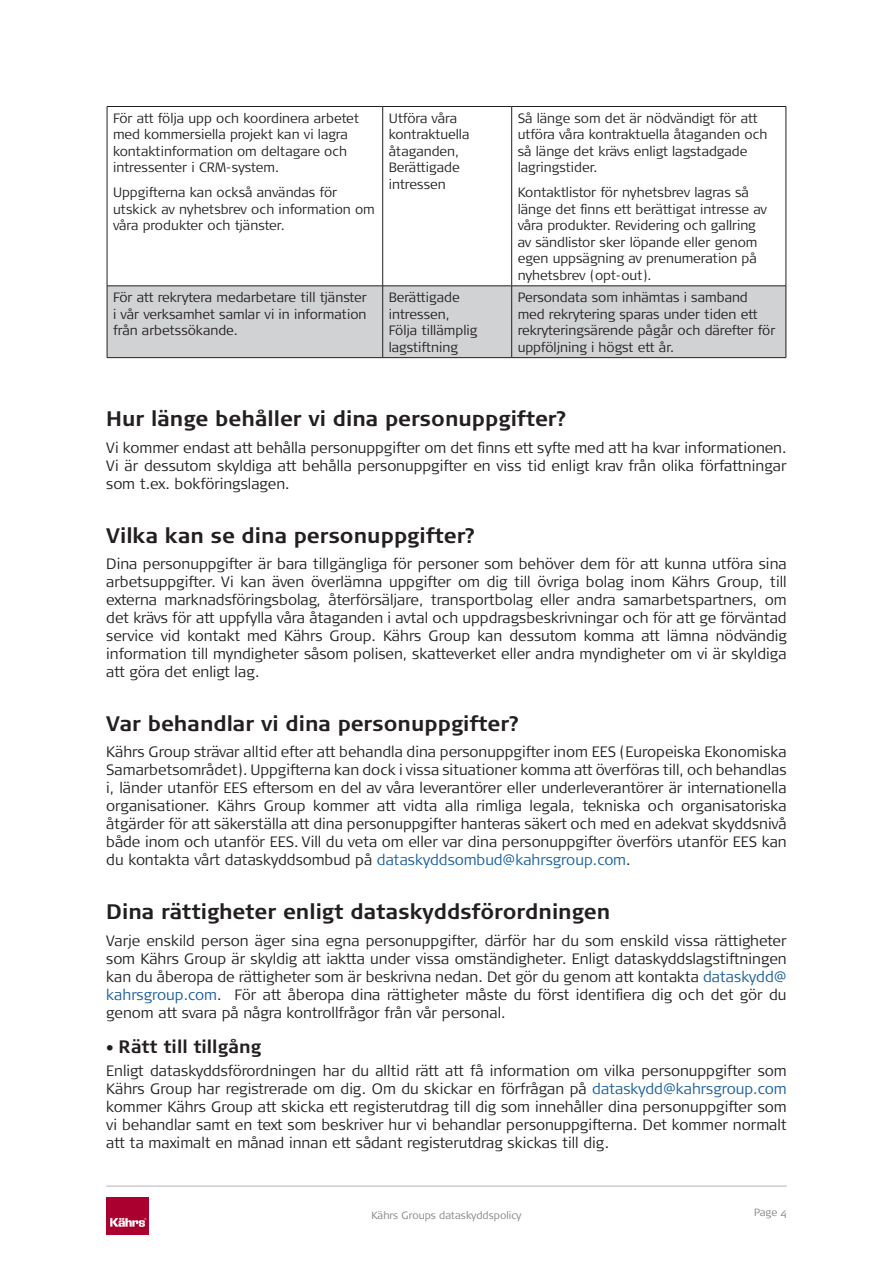
<style>
.page{position:relative;width:893px;height:1263px;background:#fff}
.page>*{position:absolute;margin:0;border:0;box-sizing:border-box;transform-origin:0 0}
.Heading_2{font:700 21px "Signa Pro";color:#231f20}
.Heading_3_bullet{font:700 18px "Signa Pro";color:#231f20}
.Normal{font:300 15px/18px "Signa Pro";color:#231f20;text-align:justify}
.Tabelltext{font:300 13.5px/16.5px "Signa Pro";color:#231f20}
.t1{font:300 10.5px "Signa Pro";color:#808285}
.s1{color:#175d9e}
.s2{font-size:15px}
</style>
<div class="page">
<hr style="left:106px;top:1185px;width:681px;height:2px;background:#bcbdc0">
<img style="left:106px;top:1197px;width:43px;height:38px">
<div style="left:108px;top:287px;width:678px;height:70px;background:#d1d2d4"></div>
<hr style="left:107px;top:106px;width:276px;height:1px;background:#231f20">
<hr style="left:107px;top:107px;width:1px;height:179px;background:#231f20">
<hr style="left:383px;top:106px;width:129px;height:1px;background:#231f20">
<hr style="left:382px;top:107px;width:1px;height:179px;background:#231f20">
<hr style="left:512px;top:106px;width:274px;height:1px;background:#231f20">
<hr style="left:511px;top:107px;width:1px;height:179px;background:#231f20">
<hr style="left:786px;top:107px;width:1px;height:179px;background:#231f20">
<hr style="left:107px;top:286px;width:276px;height:1px;background:#231f20">
<hr style="left:107px;top:286px;width:1px;height:71px;background:#231f20">
<hr style="left:383px;top:286px;width:129px;height:1px;background:#231f20">
<hr style="left:382px;top:286px;width:1px;height:71px;background:#231f20">
<hr style="left:512px;top:286px;width:274px;height:1px;background:#231f20">
<hr style="left:511px;top:286px;width:1px;height:71px;background:#231f20">
<hr style="left:786px;top:286px;width:1px;height:71px;background:#231f20">
<hr style="left:107px;top:357px;width:276px;height:1px;background:#231f20">
<hr style="left:383px;top:357px;width:129px;height:1px;background:#231f20">
<hr style="left:512px;top:357px;width:274px;height:1px;background:#231f20">
<p class="Tabelltext" style="left:113px;top:110px;width:247px">För att följa upp och koordinera arbetet med kommersiella projekt kan vi lagra kontaktinformation om deltagare och intressenter i CRM-system.</p>
<p class="Tabelltext" style="left:113px;top:184px;width:263px">Uppgifterna kan också användas för utskick av nyhetsbrev och information om våra produkter och tjänster.</p>
<p class="Tabelltext" style="left:389px;top:110px;width:82px">Utföra våra kontraktuella åtaganden,<br>Berättigade intressen</p>
<p class="Tabelltext" style="left:518px;top:110px;width:251px">Så länge som det är nödvändigt för att utföra våra kontraktuella åtaganden och så länge det krävs enligt lagstadgade lagringstider.</p>
<p class="Tabelltext" style="left:518px;top:184px;width:251px">Kontaktlistor för nyhetsbrev lagras så länge det finns ett berättigat intresse av våra produkter. Revidering och gallring av sändlistor sker löpande eller genom egen uppsägning av prenumeration på nyhetsbrev (opt-out).</p>
<p class="Tabelltext" style="left:113px;top:289px;width:255px;text-align:justify">För att rekrytera medarbetare till tjänster i vår verksamhet samlar vi in information från arbetssökande.</p>
<p class="Tabelltext" style="left:389px;top:289px;width:90px">Berättigade intressen,<br>Följa tillämplig lagstiftning</p>
<p class="Tabelltext" style="left:518px;top:289px;width:259px">Persondata som inhämtas i samband med rekrytering sparas under tiden ett rekryteringsärende pågår och därefter för uppföljning i högst ett år.</p>
<p class="Heading_2" style="left:106px;top:406px;width:463px">Hur länge behåller vi dina personuppgifter?</p>
<p class="Normal" style="left:106px;top:438px;width:682px">Vi kommer endast att behålla personuppgifter om det finns ett syfte med att ha kvar informationen.<br>Vi är dessutom skyldiga att behålla personuppgifter en viss tid enligt krav från olika författningar som t.ex. bokföringslagen.</p>
<p class="Heading_2" style="left:106px;top:523px;width:371px">Vilka kan se dina personuppgifter?</p>
<p class="Normal" style="left:106px;top:555px;width:682px">Dina personuppgifter är bara tillgängliga för personer som behöver dem för att kunna utföra sina arbetsuppgifter. Vi kan även överlämna uppgifter om dig till övriga bolag inom Kährs Group, till externa marknadsföringsbolag, återförsäljare, transportbolag eller andra samarbetspartners, om det krävs för att uppfylla våra åtaganden i avtal och uppdragsbeskrivningar och för att ge förväntad service vid kontakt med Kährs Group. Kährs Group kan dessutom komma att lämna nödvändig information till myndigheter såsom polisen, skatteverket eller andra myndigheter om vi är skyldiga att göra det enligt lag.</p>
<p class="Heading_2" style="left:106px;top:711px;width:415px">Var behandlar vi dina personuppgifter?</p>
<p class="Normal" style="left:106px;top:743px;width:682px">Kährs Group strävar alltid efter att behandla dina personuppgifter inom EES (Europeiska Ekonomiska Samarbetsområdet). Uppgifterna kan dock i vissa situationer komma att överföras till, och behandlas i, länder utanför EES eftersom en del av våra leverantörer eller underleverantörer är internationella organisationer. Kährs Group kommer att vidta alla rimliga legala, tekniska och organisatoriska åtgärder för att säkerställa att dina personuppgifter hanteras säkert och med en adekvat skyddsnivå både inom och utanför EES. Vill du veta om eller var dina personuppgifter överförs utanför EES kan du kontakta vårt dataskyddsombud på <span class="s1">dataskyddsombud@kahrsgroup.com</span>.</p>
<p class="Heading_2" style="left:106px;top:899px;width:506px">Dina rättigheter enligt dataskyddsförordningen</p>
<p class="Normal" style="left:106px;top:931px;width:682px">Varje enskild person äger sina egna personuppgifter, därför har du som enskild vissa rättigheter som Kährs Group är skyldig att iaktta under vissa omständigheter. Enligt dataskyddslagstiftningen kan du åberopa de rättigheter som är beskrivna nedan. Det gör du genom att kontakta <span class="s1">dataskydd@ kahrsgroup.com</span>. För att åberopa dina rättigheter måste du först identifiera dig och det gör du genom att svara på några kontrollfrågor från vår personal.</p>
<p class="Heading_3_bullet" style="left:106px;top:1035px;width:156px"><span class="s2">•</span> Rätt till tillgång</p>
<p class="Normal" style="left:106px;top:1061px;width:682px">Enligt dataskyddsförordningen har du alltid rätt att få information om vilka personuppgifter som Kährs Group har registrerade om dig. Om du skickar en förfrågan på <span class="s1">dataskydd@kahrsgroup.com </span>kommer Kährs Group att skicka ett registerutdrag till dig som innehåller dina personuppgifter som vi behandlar samt en text som beskriver hur vi behandlar personuppgifterna. Det kommer normalt att ta maximalt en månad innan ett sådant registerutdrag skickas till dig.</p>
<p class="t1" style="left:371px;top:1209px;width:152px">Kährs Groups dataskyddspolicy</p>
<p class="t1" style="left:754px;top:1206px;width:34px">Page 4</p>
</div>
